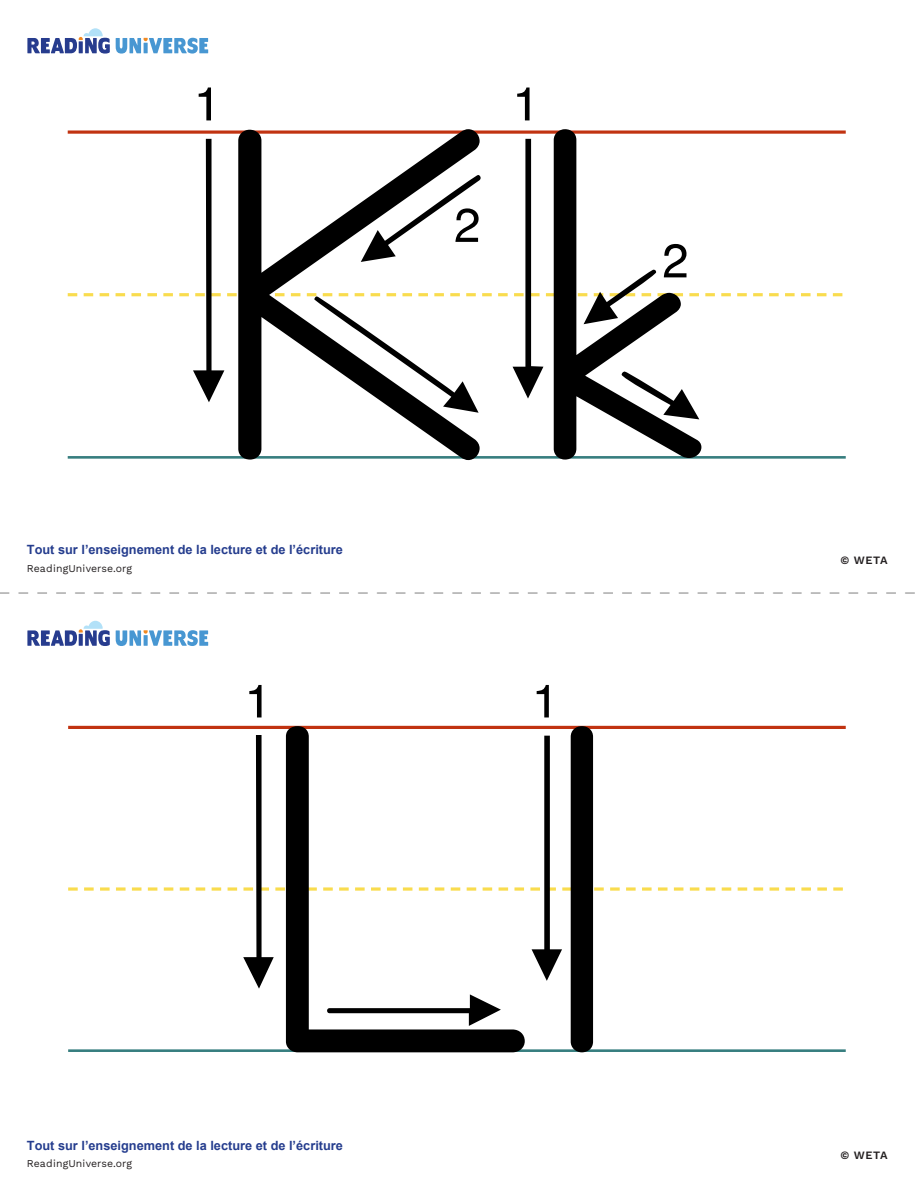
<style>
.page{position:relative;width:918px;height:1188px;background:#fff}
.page>*{position:absolute;margin:0;border:0;box-sizing:border-box;transform-origin:0 0}
.t1{font:700 12.75px "Arial";color:#253d8e}
.t2{font:600 11.25px "Work Sans";letter-spacing:.055em;color:#231f20}
.t3{font:10.5px "Work Sans";color:#231f20}
</style>
<div class="page">
<svg style="left:68px;top:293px;width:775px;height:3px"></svg>
<svg style="left:68px;top:130px;width:778px;height:4px"></svg>
<hr style="left:68px;top:456px;width:778px;height:3px;background:#377e7f">
<svg style="left:27px;top:28px;width:83px;height:26px"></svg>
<svg style="left:116px;top:38px;width:92px;height:16px"></svg>
<svg style="left:27px;top:621px;width:83px;height:25px"></svg>
<svg style="left:116px;top:630px;width:92px;height:16px"></svg>
<svg style="left:0;top:592px;width:915px;height:2px"></svg>
<svg style="left:193px;top:88px;width:288px;height:372px"></svg>
<svg style="left:513px;top:88px;width:188px;height:372px"></svg>
<svg style="left:68px;top:685px;width:778px;height:367px"></svg>
<p class="t1" style="left:27px;top:540px;width:318px">Tout sur l’enseignement de la lecture et de l’écriture</p>
<p class="t3" style="left:27px;top:560px;width:107px">ReadingUniverse.org</p>
<p class="t1" style="left:27px;top:1136px;width:318px">Tout sur l’enseignement de la lecture et de l’écriture</p>
<p class="t3" style="left:27px;top:1156px;width:107px">ReadingUniverse.org</p>
<p class="t2" style="left:840px;top:551px;width:49px">© WETA</p>
<p class="t2" style="left:840px;top:1147px;width:49px">© WETA</p>
</div>
